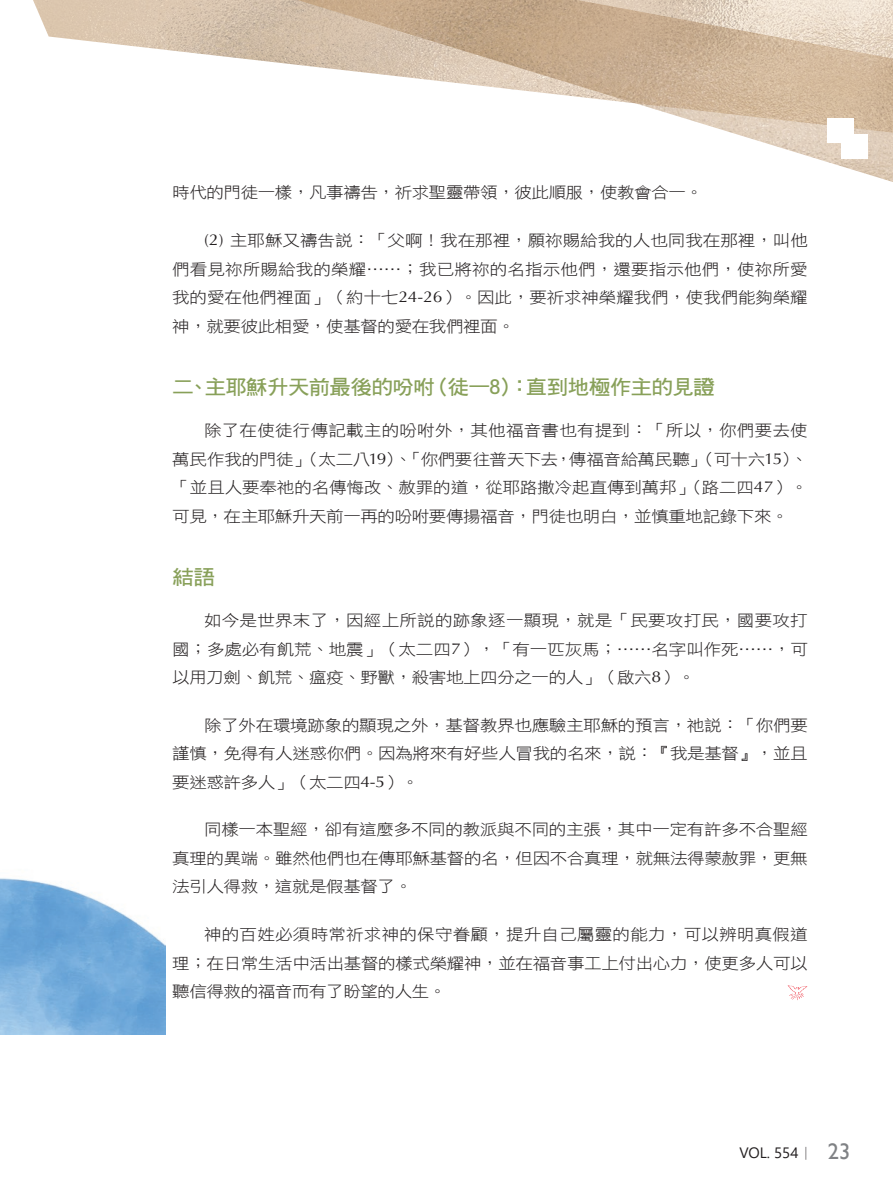
<style>
.page{position:relative;width:893px;height:1191px;background:#fff}
.page>*{position:absolute;margin:0;border:0;box-sizing:border-box;transform-origin:0 0}
.大標{font:20.25px "DF Hei W7 WIN BF";letter-spacing:-.04em;color:#88a059;scale:1.08 1}
.t1{font:15.75px/28.5px "DF Hei W3 WIN BF";letter-spacing:-.02em;color:#231f20;text-align:justify;scale:1.11 1}
.t2{font:15px "Segoe UI";color:#231f20}
.s1{font-family:"Optima"}
.s2{font-family:"Adobe Ming Std";font-weight:300}
.s3{font-family:"Gill Sans";font-size:22.5px;color:#808285}
</style>
<div class="page">
<svg style="left:788px;top:985px;width:19px;height:15px"></svg>
<img style="left:33px;top:0;width:238px;height:62px">
<img style="left:271px;top:0;width:622px;height:182px">
<div style="left:827px;top:117px;width:27px;height:25px;background:#fff"></div>
<div style="left:841px;top:134px;width:27px;height:25px;background:#fff"></div>
<img style="left:0;top:878px;width:165px;height:156px">
<p class="t1" style="left:172px;top:178px;width:480px">時代的門徒一樣，凡事禱告，祈求聖靈帶領，彼此順服，使教會合一。</p>
<p class="t1" style="left:172px;top:226px;width:574px;text-indent:32px"><span class="s1">(2)</span> 主耶穌又禱告說：「父啊！我在那裡，願祢賜給我的人也同我在那裡，叫他們看見祢所賜給我的榮耀……；我已將祢的名指示他們，還要指示他們，使祢所愛我的愛在他們裡面」（約十七<span class="s1">24-26</span>）。因此，要祈求神榮耀我們，使我們能夠榮耀神，就要彼此相愛，使基督的愛在我們裡面。</p>
<p class="大標" style="left:172px;top:376px;width:504px">二、主耶穌升天前最後的吩咐（徒一8）：直到地極作主的見證</p>
<p class="t1" style="left:172px;top:416px;width:574px;text-indent:32px">除了在使徒行傳記載主的吩咐外，其他福音書也有提到：「所以，你們要去使萬民作我的門徒」（太二八<span class="s1">19</span>）、「你們要往普天下去，傳福音給萬民聽」（可十六<span class="s1">15</span>）、「並且人要奉祂的名傳悔改、赦罪的道，從耶路撒冷起直傳到萬邦」（路二四<span class="s1">47</span>）。可見，在主耶穌升天前一再的吩咐要傳揚福音，門徒也明白，並慎重地記錄下來。</p>
<p class="大標" style="left:172px;top:566px;width:41px">結語</p>
<p class="t1" style="left:172px;top:606px;width:574px;text-indent:32px">如今是世界末了，因經上所說的跡象逐一顯現，就是「民要攻打民，國要攻打國；多處必有飢荒、地震」（太二四<span class="s1">7</span>），「有一匹灰馬；……名字叫作死……，可以用刀劍、飢荒、瘟疫、野獸，殺害地上四分之一的人」（啟六<span class="s1">8</span>）。</p>
<p class="t1" style="left:172px;top:710px;width:574px;text-indent:32px">除了外在環境跡象的顯現之外，基督教界也應驗主耶穌的預言，祂說：「你們要謹慎，免得有人迷惑你們。因為將來有好些人冒我的名來，說：『我是基督』，並且要迷惑許多人」（太二四<span class="s1">4-5</span>）。</p>
<p class="t1" style="left:172px;top:815px;width:574px;text-indent:32px">同樣一本聖經，卻有這麼多不同的教派與不同的主張，其中一定有許多不合聖經真理的異端。雖然他們也在傳耶穌基督的名，但因不合真理，就無法得蒙赦罪，更無法引人得救，這就是假基督了。</p>
<p class="t1" style="left:172px;top:920px;width:574px;text-indent:32px">神的百姓必須時常祈求神的保守眷顧，提升自己屬靈的能力，可以辨明真假道理；在日常生活中活出基督的樣式榮耀神，並在福音事工上付出心力，使更多人可以聽信得救的福音而有了盼望的人生。</p>
<p class="t2" style="left:739px;top:1138px;width:112px">VOL. 554<span class="s2">｜</span> <span class="s3">23</span></p>
</div>
